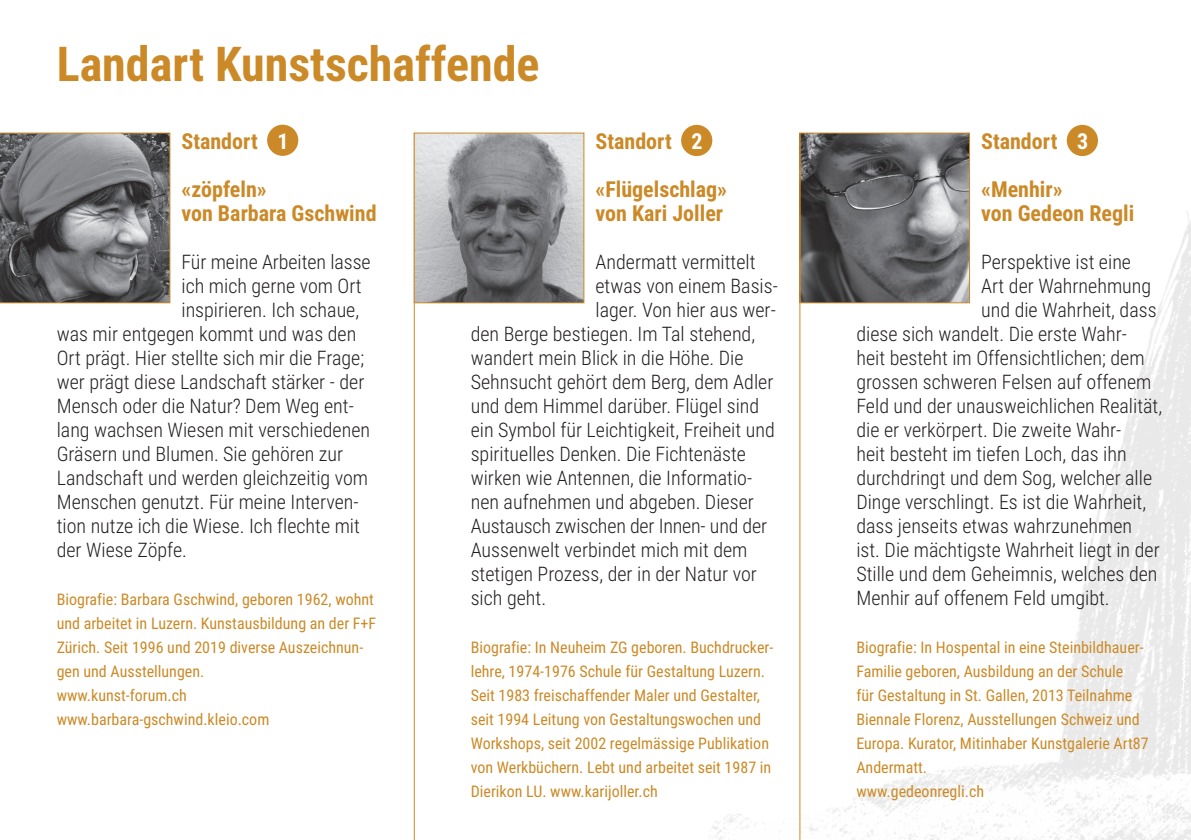
<style>
.page{position:relative;width:1191px;height:840px;background:#fff}
.page>*{position:absolute;margin:0;border:0;box-sizing:border-box;transform-origin:0 0}
.t1{font:700 48px "Roboto Condensed";color:#cb8a27}
.t2{font:700 22px/48px "Roboto Condensed";color:#cb8a27}
.t3{font:700 22px "Roboto Condensed";color:#fff}
.t4{font:300 20px "Roboto Condensed";color:#231f20}
.t5{font:16px/24px "Roboto Condensed";color:#cb8a27}
</style>
<div class="page">
<img style="left:449px;top:124px;width:742px;height:715px">
<svg style="left:0;top:133px;width:170px;height:170px;background:#717172"></svg>
<img style="left:801px;top:135px;width:166px;height:166px">
<div style="left:799px;top:133px;width:170px;height:170px;border:1px solid #cb8a27"></div>
<hr style="left:414px;top:133px;width:1px;height:706px;background:#cb8a27">
<hr style="left:799px;top:133px;width:1px;height:706px;background:#cb8a27">
<img style="left:416px;top:135px;width:166px;height:166px">
<div style="left:414px;top:133px;width:170px;height:170px;border:1px solid #cb8a27"></div>
<div style="left:267px;top:125px;width:31px;height:31px;background:#cb8a27;border-radius:50%"></div>
<div style="left:681px;top:125px;width:31px;height:31px;background:#cb8a27;border-radius:50%"></div>
<div style="left:1066px;top:125px;width:32px;height:31px;background:#cb8a27;border-radius:50%"></div>
<h1 class="t1" style="left:57px;top:31px;width:484px">Landart Kunstschaffende</h1>
<p class="t2" style="left:181px;top:116px;width:87px">Standort «zöpfeln»</p>
<p class="t2" style="left:181px;top:188px;width:197px">von Barbara Gschwind</p>
<p class="t4" style="left:181px;top:247px;width:191px">Für meine Arbeiten lasse</p>
<p class="t4" style="left:181px;top:271px;width:182px">ich mich gerne vom Ort</p>
<p class="t4" style="left:181px;top:295px;width:179px">inspirieren. Ich schaue,</p>
<p class="t4" style="left:57px;top:319px;width:301px">was mir entgegen kommt und was den</p>
<p class="t4" style="left:57px;top:343px;width:309px">Ort prägt. Hier stellte sich mir die Frage;</p>
<p class="t4" style="left:57px;top:367px;width:309px">wer prägt diese Landschaft stärker - der</p>
<p class="t4" style="left:57px;top:391px;width:298px">Mensch oder die Natur? Dem Weg ent-</p>
<p class="t4" style="left:57px;top:415px;width:315px">lang wachsen Wiesen mit verschiedenen</p>
<p class="t4" style="left:57px;top:439px;width:288px">Gräsern und Blumen. Sie gehören zur</p>
<p class="t4" style="left:57px;top:463px;width:313px">Landschaft und werden gleichzeitig vom</p>
<p class="t4" style="left:57px;top:487px;width:303px">Menschen genutzt. Für meine Interven-</p>
<p class="t4" style="left:57px;top:511px;width:305px">tion nutze ich die Wiese. Ich flechte mit</p>
<p class="t4" style="left:57px;top:535px;width:132px">der Wiese Zöpfe.</p>
<p class="t5" style="left:57px;top:586px;width:321px">Biografie: Barbara Gschwind, geboren 1962, wohnt und arbeitet in Luzern. Kunstausbildung an der F+F Zürich. Seit 1996 und 2019 diverse Auszeichnun&shy;gen und Ausstellungen.<br>www.kunst-forum.ch www.barbara-gschwind.kleio.com</p>
<p class="t2" style="left:595px;top:116px;width:78px">Standort</p>
<p class="t2" style="left:981px;top:116px;width:83px">Standort «Menhir»</p>
<p class="t2" style="left:981px;top:188px;width:155px">von Gedeon Regli</p>
<p class="t4" style="left:981px;top:247px;width:151px">Perspektive ist eine</p>
<p class="t4" style="left:981px;top:271px;width:172px">Art der Wahrnehmung</p>
<p class="t4" style="left:981px;top:295px;width:177px">und die Wahrheit, dass</p>
<p class="t4" style="left:856px;top:319px;width:272px">diese sich wandelt. Die erste Wahr-</p>
<p class="t4" style="left:856px;top:343px;width:290px">heit besteht im Offensichtlichen; dem</p>
<p class="t4" style="left:856px;top:367px;width:296px">grossen schweren Felsen auf offenem</p>
<p class="t4" style="left:856px;top:391px;width:307px">Feld und der unausweichlichen Realität,</p>
<p class="t4" style="left:856px;top:415px;width:266px">die er verkörpert. Die zweite Wahr-</p>
<p class="t4" style="left:856px;top:439px;width:272px">heit besteht im tiefen Loch, das ihn</p>
<p class="t4" style="left:856px;top:463px;width:297px">durchdringt und dem Sog, welcher alle</p>
<p class="t4" style="left:856px;top:487px;width:291px">Dinge verschlingt. Es ist die Wahrheit,</p>
<p class="t4" style="left:856px;top:511px;width:277px">dass jenseits etwas wahrzunehmen</p>
<p class="t4" style="left:856px;top:535px;width:305px">ist. Die mächtigste Wahrheit liegt in der</p>
<p class="t4" style="left:856px;top:559px;width:303px">Stille und dem Geheimnis, welches den</p>
<p class="t4" style="left:856px;top:583px;width:255px">Menhir auf offenem Feld umgibt.</p>
<p class="t5" style="left:856px;top:634px;width:294px">Biografie: In Hospental in eine Steinbildhauer-Familie geboren, Ausbildung an der Schule<br>für Gestaltung in St. Gallen, 2013 Teilnahme Biennale Florenz, Ausstellungen Schweiz und Europa. Kurator, Mitinhaber Kunstgalerie Art87<br>Andermatt.<br>www.gedeonregli.ch</p>
<p class="t3" style="left:277px;top:125px;width:13px">1</p>
<p class="t3" style="left:691px;top:125px;width:13px">2</p>
<p class="t3" style="left:1077px;top:125px;width:13px">3</p>
<p class="t2" style="left:595px;top:176px;width:133px;line-height:24px">«Flügelschlag» von Kari Joller</p>
<p class="t4" style="left:595px;top:247px;width:162px">Andermatt vermittelt</p>
<p class="t4" style="left:595px;top:271px;width:184px">etwas von einem Basis-</p>
<p class="t4" style="left:595px;top:295px;width:182px">lager. Von hier aus wer-</p>
<p class="t4" style="left:471px;top:319px;width:286px">den Berge bestiegen. Im Tal stehend,</p>
<p class="t4" style="left:471px;top:343px;width:274px">wandert mein Blick in die Höhe. Die</p>
<p class="t4" style="left:471px;top:367px;width:304px">Sehnsucht gehört dem Berg, dem Adler</p>
<p class="t4" style="left:471px;top:391px;width:290px">und dem Himmel darüber. Flügel sind</p>
<p class="t4" style="left:471px;top:415px;width:305px">ein Symbol für Leichtigkeit, Freiheit und</p>
<p class="t4" style="left:471px;top:439px;width:277px">spirituelles Denken. Die Fichtenäste</p>
<p class="t4" style="left:471px;top:463px;width:283px">wirken wie Antennen, die Informatio-</p>
<p class="t4" style="left:471px;top:487px;width:285px">nen aufnehmen und abgeben. Dieser</p>
<p class="t4" style="left:471px;top:511px;width:298px">Austausch zwischen der Innen- und der</p>
<p class="t4" style="left:471px;top:535px;width:278px">Aussenwelt verbindet mich mit dem</p>
<p class="t4" style="left:471px;top:559px;width:288px">stetigen Prozess, der in der Natur vor</p>
<p class="t4" style="left:471px;top:583px;width:77px">sich geht.</p>
<p class="t5" style="left:471px;top:634px;width:304px">Biografie: In Neuheim ZG geboren. Buchdrucker&shy;lehre, 1974-1976 Schule für Gestaltung Luzern.<br>Seit 1983 freischaffender Maler und Gestalter, seit 1994 Leitung von Gestaltungswochen und Workshops, seit 2002 regelmässige Publikation von Werkbüchern. Lebt und arbeitet seit 1987 in Dierikon LU. www.karijoller.ch</p>
</div>
